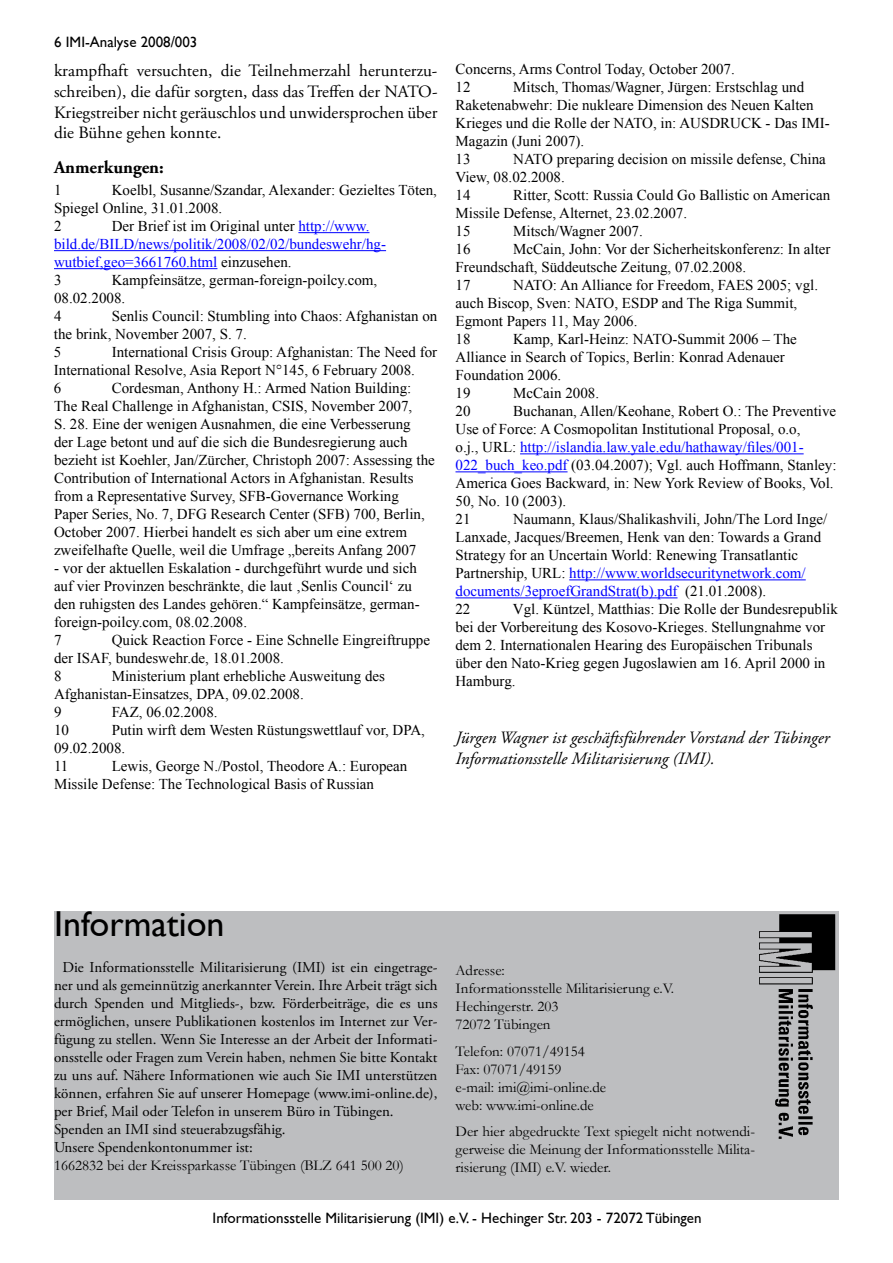
<style>
.page{position:relative;width:893px;height:1263px;background:#fff}
.page>*{position:absolute;margin:0;border:0;box-sizing:border-box;transform-origin:0 0}
.t1{font:36px "Gill Sans";color:#000}
.t2{font:700 18px "Adobe Garamond Pro";color:#000}
.t3{font:17.25px/20.7px "Adobe Garamond Pro";color:#000;text-align:justify}
.t4{font:italic 17.25px/21px "Adobe Garamond Pro";color:#000}
.t5{font:15px/18px "Times New Roman";color:#000}
.t6{font:15px/18px "Adobe Garamond Pro";color:#000}
.t7{font:15px/18px "Garamond";color:#000}
.t8{font:15px/18px "Times New Roman";color:#00f}
.t9{font:15px "Gill Sans";color:#000}
.s1{color:#000}
.s2{color:#00f}
</style>
<div class="page">
<div style="left:54px;top:911px;width:785px;height:288px;background:#bdbec0"></div>
<img style="left:759px;top:914px;width:77px;height:225px">
<hr style="left:298px;top:232px;width:71px;height:1px;background:#00f">
<hr style="left:54px;top:250px;width:332px;height:1px;background:#00f">
<hr style="left:54px;top:268px;width:163px;height:1px;background:#00f">
<hr style="left:520px;top:453px;width:284px;height:1px;background:#00f">
<hr style="left:455px;top:471px;width:113px;height:1px;background:#00f">
<hr style="left:569px;top:579px;width:237px;height:1px;background:#00f">
<hr style="left:455px;top:597px;width:222px;height:1px;background:#00f">
<p class="t9" style="left:66px;top:33px;width:133px">IMI-Analyse 2008/003</p>
<p class="t3" style="left:54px;top:61px;width:385px">krampfhaft versuchten, die Teilnehmerzahl herunterzu&shy;schreiben), die dafür sorgten, dass das Treffen der NATO-Kriegstreiber nicht geräuschlos und unwidersprochen über die Bühne gehen konnte.</p>
<p class="t2" style="left:54px;top:157px;width:111px">Anmerkungen:</p>
<p class="t5" style="left:54px;top:181px;width:9px">1</p>
<p class="t5" style="left:54px;top:181px;width:385px;text-indent:58px">Koelbl, Susanne/Szandar, Alexander: Gezieltes Töten,<br>Spiegel Online, 31.01.2008.<br>2</p>
<p class="t8" style="left:54px;top:217px;width:334px;text-indent:58px"><span class="s1">Der Brief ist im Original unter</span> http://www. bild.de/BILD/news/politik/2008/02/02/bundeswehr/hg&shy;wutbief,geo=3661760.html <span class="s1">einzusehen.<br>3</span></p>
<p class="t5" style="left:54px;top:271px;width:325px;text-indent:58px">Kampfeinsätze, german-foreign-poilcy.com,<br>08.02.2008.<br>4</p>
<p class="t5" style="left:54px;top:307px;width:385px;text-indent:58px">Senlis Council: Stumbling into Chaos: Afghanistan on the brink, November 2007, S. 7.<br>5</p>
<p class="t5" style="left:54px;top:343px;width:385px;text-indent:58px">International Crisis Group: Afghanistan: The Need for<br>International Resolve, Asia Report N°145, 6 February 2008.<br>6</p>
<p class="t5" style="left:54px;top:379px;width:382px;text-indent:58px">Cordesman, Anthony H.: Armed Nation Building:<br>The Real Challenge in Afghanistan, CSIS, November 2007,<br>S. 28. Eine der wenigen Ausnahmen, die eine Verbesserung<br>der Lage betont und auf die sich die Bundesregierung auch bezieht ist Koehler, Jan/Zürcher, Christoph 2007: Assessing the Contribution of International Actors in Afghanistan. Results from a Representative Survey, SFB-Governance Working Paper Series, No. 7, DFG Research Center (SFB) 700, Berlin, October 2007. Hierbei handelt es sich aber um eine extrem zweifelhafte Quelle, weil die Umfrage „bereits Anfang 2007</p>
<p class="t5" style="left:54px;top:559px;width:367px">- vor der aktuellen Eskalation - durchgeführt wurde und sich auf vier Provinzen beschränkte, die laut ‚Senlis Council‘ zu den ruhigsten des Landes gehören.“ Kampfeinsätze, german&shy;foreign-poilcy.com, 08.02.2008.<br>7</p>
<p class="t5" style="left:54px;top:631px;width:378px;text-indent:58px">Quick Reaction Force - Eine Schnelle Eingreiftruppe der ISAF, bundeswehr.de, 18.01.2008.<br>8</p>
<p class="t5" style="left:54px;top:667px;width:333px;text-indent:58px">Ministerium plant erhebliche Ausweitung des<br>Afghanistan-Einsatzes, DPA, 09.02.2008.<br>9</p>
<p class="t5" style="left:112px;top:703px;width:107px">FAZ, 06.02.2008.</p>
<p class="t5" style="left:54px;top:721px;width:372px;text-indent:58px">Putin wirft dem Westen Rüstungswettlauf vor, DPA,<br>09.02.2008.<br>11</p>
<p class="t5" style="left:54px;top:721px;width:16px">10</p>
<p class="t5" style="left:54px;top:757px;width:355px;text-indent:58px">Lewis, George N./Postol, Theodore A.: European<br>Missile Defense: The Technological Basis of Russian</p>
<p class="t5" style="left:455px;top:60px;width:281px">Concerns, Arms Control Today, October 2007.<br>12</p>
<p class="t5" style="left:455px;top:78px;width:376px;text-indent:58px">Mitsch, Thomas/Wagner, Jürgen: Erstschlag und Raketenabwehr: Die nukleare Dimension des Neuen Kalten Krieges und die Rolle der NATO, in: AUSDRUCK - Das IMI-Magazin (Juni 2007).<br>13</p>
<p class="t5" style="left:455px;top:150px;width:372px;text-indent:58px">NATO preparing decision on missile defense, China<br>View, 08.02.2008.<br>14</p>
<p class="t5" style="left:455px;top:186px;width:376px;text-indent:58px">Ritter, Scott: Russia Could Go Ballistic on American<br>Missile Defense, Alternet, 23.02.2007.<br>15</p>
<p class="t5" style="left:513px;top:222px;width:131px">Mitsch/Wagner 2007.</p>
<p class="t5" style="left:455px;top:240px;width:377px;text-indent:58px">McCain, John: Vor der Sicherheitskonferenz: In alter<br>Freundschaft, Süddeutsche Zeitung, 07.02.2008.<br>17</p>
<p class="t5" style="left:455px;top:240px;width:16px">16</p>
<p class="t5" style="left:455px;top:276px;width:364px;text-indent:58px">NATO: An Alliance for Freedom, FAES 2005; vgl. auch Biscop, Sven: NATO, ESDP and The Riga Summit,<br>Egmont Papers 11, May 2006.<br>18</p>
<p class="t5" style="left:455px;top:330px;width:343px;text-indent:58px">Kamp, Karl-Heinz: NATO-Summit 2006 – The<br>Alliance in Search of Topics, Berlin: Konrad Adenauer<br>Foundation 2006.<br>19</p>
<p class="t5" style="left:513px;top:384px;width:87px">McCain 2008.</p>
<p class="t5" style="left:455px;top:402px;width:383px;text-indent:58px">Buchanan, Allen/Keohane, Robert O.: The Preventive Use of Force: A Cosmopolitan Institutional Proposal, o.o,<br>o.j., URL: <span class="s2">http://islandia.law.yale.edu/hathaway/files/001- 022_buch_keo.pdf</span> (03.04.2007); Vgl. auch Hoffmann, Stanley:<br>America Goes Backward, in: New York Review of Books, Vol.<br>50, No. 10 (2003).<br>21</p>
<p class="t5" style="left:455px;top:402px;width:16px">20</p>
<p class="t5" style="left:455px;top:510px;width:373px;text-indent:58px">Naumann, Klaus/Shalikashvili, John/The Lord Inge/ Lanxade, Jacques/Breemen, Henk van den: Towards a Grand Strategy for an Uncertain World: Renewing Transatlantic Partnership, URL: <span class="s2">http://www.worldsecuritynetwork.com/ documents/3eproefGrandStrat(b).pdf</span> (21.01.2008).<br>22</p>
<p class="t5" style="left:455px;top:600px;width:384px;text-indent:57px">Vgl. Küntzel, Matthias: Die Rolle der Bundesrepublik bei der Vorbereitung des Kosovo-Krieges. Stellungnahme vor dem 2. Internationalen Hearing des Europäischen Tribunals über den Nato-Krieg gegen Jugoslawien am 16. April 2000 in Hamburg.</p>
<p class="t4" style="left:455px;top:728px;width:376px">Jürgen Wagner ist geschäftsführender Vorstand der Tübinger<br>Informationsstelle Militarisierung (IMI).</p>
<h1 class="t1" style="left:54px;top:903px;width:172px">Information</h1>
<p class="t6" style="left:54px;top:959px;width:385px;text-indent:9px">Die Informationsstelle Militarisierung (IMI) ist ein eingetrage&shy;ner und als gemeinnützig anerkannter Verein. Ihre Arbeit trägt sich durch Spenden und Mitglieds-, bzw. Förderbeiträge, die es uns ermöglichen, unsere Publikationen kostenlos im Internet zur Ver&shy;fügung zu stellen. Wenn Sie Interesse an der Arbeit der Informati&shy;onsstelle oder Fragen zum Verein haben, nehmen Sie bitte Kontakt zu uns auf. Nähere Informationen wie auch Sie IMI unterstützen können, erfahren Sie auf unserer Homepage (www.imi-online.de), per Brief, Mail oder Telefon in unserem Büro in Tübingen.<br>Spenden an IMI sind steuerabzugsfähig.<br>Unsere Spendenkontonummer ist:</p>
<p class="t7" style="left:54px;top:1156px;width:351px">1662832 bei der Kreissparkasse Tübingen (BLZ 641 500 20)</p>
<p class="t7" style="left:455px;top:961px;width:220px">Adresse:<br>Informationsstelle Militarisierung e.V.<br>Hechingerstr. 203<br>72072 Tübingen</p>
<p class="t7" style="left:455px;top:1042px;width:152px">Telefon: 07071/49154<br>Fax: 07071/49159<br>e-mail: imi@imi-online.de web: www.imi-online.de</p>
<p class="t7" style="left:455px;top:1122px;width:301px;text-align:justify">Der hier abgedruckte Text spiegelt nicht notwendi&shy;gerweise die Meinung der Informationsstelle Milita&shy;risierung (IMI) e.V. wieder.</p>
<p class="t9" style="left:213px;top:1209px;width:490px">Informationsstelle Militarisierung (IMI) e.V. - Hechinger Str. 203 - 72072 Tübingen</p>
</div>
